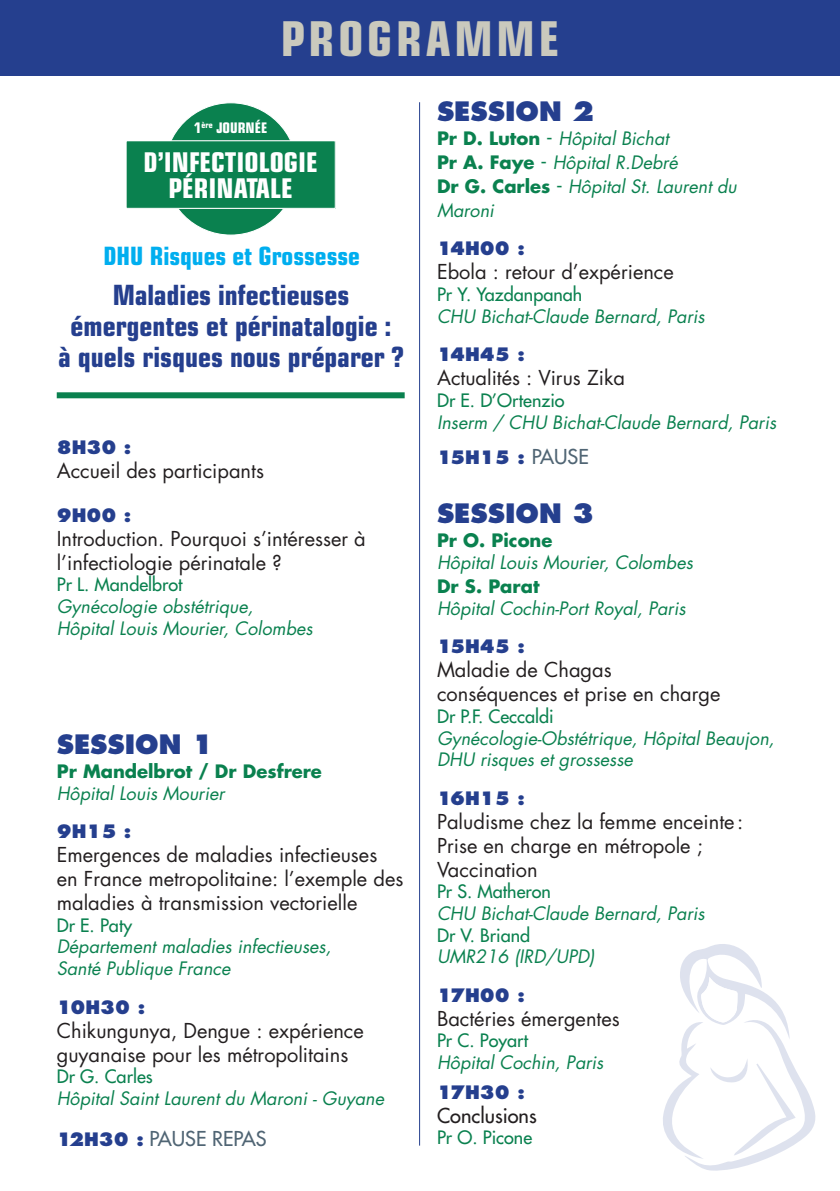
<style>
.page{position:relative;width:840px;height:1191px;background:#fff}
.page>*{position:absolute;margin:0;border:0;box-sizing:border-box;transform-origin:0 0}
.t1{font:700 condensed 48px "Eurostile";letter-spacing:.08em;color:#cac9bd}
.t2{font:700 condensed 28px/30.6px "Eurostile";color:#253f8e;text-align:center}
.t3{font:700 condensed 27.2px/26.2px "Eurostile";color:#fff;text-align:center}
.t4{font:800 26px "Futura";color:#253f8e}
.t5{font:700 condensed 25.2px "Eurostile";color:#00aeef}
.t6{font:20px/24px "Futura";color:#231f20}
.t7{font:20px "Futura";color:#506574}
.t8{font:20px "Futura";color:#231f20}
.t9{font:italic 18px/21.6px "Futura";color:#0a814f}
.t10{font:18px "Futura";color:#0a814f}
.t11{font:800 18px "Futura";color:#253f8e}
.t12{font:700 18px "Futura";color:#0a814f}
.t13{font:700 condensed 14.6px "Eurostile";color:#fff}
.s1{font-weight:800;font-size:18px;color:#253f8e}
.s2{font-weight:700;font-style:normal}
.s3{font-style:normal;font-size:20px}
.s4{font-weight:800;font-style:normal;color:#253f8e}
.s5{font-style:normal;font-size:20px;color:#506574}
</style>
<div class="page">
<div style="left:0;top:0;width:839px;height:75px;background:#253f8e"></div>
<hr style="left:419px;top:102px;width:1px;height:1043px;background:#253f8e">
<div style="left:57px;top:392px;width:347px;height:6px;background:#0a814f"></div>
<svg style="left:663px;top:944px;width:153px;height:226px"></svg>
<div style="left:164px;top:103px;width:133px;height:132px;background:#0a814f;border-radius:50%"></div>
<div style="left:126px;top:141px;width:209px;height:67px;background:#0a814f"></div>
<div style="left:125px;top:140px;width:210px;height:69px;border:1px solid #fff"></div>
<h1 class="t1" style="left:280px;top:10px;width:280px">PROGRAMME</h1>
<p class="t13" style="left:194px;top:119px;width:74px">1<sup>ère</sup> JOURNÉE</p>
<h3 class="t3" style="left:143px;top:149px;width:176px">D’INFECTIOLOGIE<br>PÉRINATALE</h3>
<h3 class="t5" style="left:103px;top:241px;width:258px">DHU Risques et Grossesse</h3>
<h2 class="t2" style="left:59px;top:280px;width:346px">Maladies infectieuses émergentes et périnatalogie :<br>à quels risques nous préparer ?</h2>
<p class="t11" style="left:57px;top:436px;width:76px">8H30 :</p>
<p class="t6" style="left:57px;top:459px;width:209px">Accueil des participants</p>
<p class="t11" style="left:57px;top:504px;width:76px">9H00 :</p>
<p class="t6" style="left:57px;top:526px;width:310px">Introduction. Pourquoi s’intéresser à l’infectiologie périnatale ?</p>
<p class="t10" style="left:57px;top:573px;width:127px">Pr L. Mandelbrot</p>
<p class="t9" style="left:57px;top:595px;width:257px">Gynécologie obstétrique,<br>Hôpital Louis Mourier, Colombes</p>
<h3 class="t4" style="left:57px;top:728px;width:159px">SESSION 1</h3>
<p class="t12" style="left:57px;top:758px;width:266px">Pr Mandelbrot / Dr Desfrere</p>
<p class="t9" style="left:57px;top:782px;width:169px">Hôpital Louis Mourier</p>
<p class="t11" style="left:57px;top:820px;width:76px">9H15 :</p>
<p class="t6" style="left:57px;top:842px;width:348px">Emergences de maladies infectieuses<br>en France metropolitaine: l’exemple des maladies à transmission vectorielle</p>
<p class="t10" style="left:57px;top:913px;width:77px">Dr E. Paty</p>
<p class="t9" style="left:57px;top:935px;width:276px">Département maladies infectieuses,<br>Santé Publique France</p>
<p class="t11" style="left:57px;top:995px;width:90px">10H30 :</p>
<p class="t6" style="left:57px;top:1018px;width:308px">Chikungunya, Dengue : expérience guyanaise pour les métropolitains</p>
<p class="t10" style="left:57px;top:1064px;width:97px">Dr G. Carles</p>
<p class="t9" style="left:57px;top:1087px;width:329px">Hôpital Saint Laurent du Maroni - Guyane</p>
<p class="t7" style="left:57px;top:1125px;width:211px"><span class="s1">12H30 :</span> PAUSE REPAS</p>
<h3 class="t4" style="left:437px;top:95px;width:159px">SESSION 2</h3>
<p class="t9" style="left:437px;top:126px;width:301px;line-height:24px"><span class="s2">Pr D. Luton</span> <span class="s3">-</span> Hôpital Bichat<br><span class="s2">Pr A. Faye</span> <span class="s3">-</span> Hôpital R.Debré<br><span class="s2">Dr G. Carles</span> <span class="s3">-</span> Hôpital St. Laurent du<br>Maroni</p>
<p class="t11" style="left:437px;top:238px;width:89px">14H00 :</p>
<p class="t6" style="left:437px;top:260px;width:238px">Ebola : retour d’expérience</p>
<p class="t10" style="left:437px;top:283px;width:147px">Pr Y. Yazdanpanah</p>
<p class="t9" style="left:437px;top:305px;width:269px">CHU Bichat-Claude Bernard, Paris</p>
<p class="t11" style="left:437px;top:343px;width:89px">14H45 :</p>
<p class="t6" style="left:437px;top:366px;width:189px">Actualités : Virus Zika</p>
<p class="t10" style="left:437px;top:388px;width:129px">Dr E. D’Ortenzio</p>
<p class="t9" style="left:437px;top:404px;width:340px;line-height:35.4px">Inserm / CHU Bichat-Claude Bernard, Paris<br><span class="s4">15H15 :</span> <span class="s5">PAUSE</span></p>
<h3 class="t4" style="left:437px;top:498px;width:159px">SESSION 3</h3>
<p class="t12" style="left:437px;top:528px;width:117px">Pr O. Picone</p>
<p class="t9" style="left:437px;top:551px;width:257px">Hôpital Louis Mourier, Colombes</p>
<p class="t12" style="left:437px;top:574px;width:104px">Dr S. Parat</p>
<p class="t9" style="left:437px;top:597px;width:250px">Hôpital Cochin-Port Royal, Paris</p>
<p class="t11" style="left:437px;top:635px;width:89px">15H45 :</p>
<p class="t6" style="left:437px;top:657px;width:285px">Maladie de Chagas conséquences et prise en charge</p>
<p class="t10" style="left:437px;top:704px;width:118px">Dr P.F. Ceccaldi</p>
<p class="t9" style="left:437px;top:727px;width:338px">Gynécologie-Obstétrique, Hôpital Beaujon,<br>DHU risques et grossesse</p>
<p class="t11" style="left:437px;top:787px;width:89px">16H15 :</p>
<p class="t6" style="left:437px;top:809px;width:307px">Paludisme chez la femme enceinte:<br>Prise en charge en métropole ;<br>Vaccination</p>
<p class="t10" style="left:437px;top:880px;width:115px">Pr S. Matheron</p>
<p class="t9" style="left:437px;top:902px;width:269px">CHU Bichat-Claude Bernard, Paris</p>
<p class="t10" style="left:437px;top:923px;width:95px">Dr V. Briand</p>
<p class="t9" style="left:437px;top:945px;width:159px">UMR216 (IRD/UPD)</p>
<p class="t11" style="left:437px;top:984px;width:89px">17H00 :</p>
<p class="t6" style="left:437px;top:1006px;width:184px">Bactéries émergentes</p>
<p class="t10" style="left:437px;top:1029px;width:93px">Pr C. Poyart</p>
<p class="t9" style="left:437px;top:1051px;width:168px">Hôpital Cochin, Paris</p>
<p class="t11" style="left:437px;top:1081px;width:89px">17H30 :</p>
<p class="t8" style="left:437px;top:1102px;width:101px">Conclusions</p>
<p class="t10" style="left:437px;top:1126px;width:97px">Pr O. Picone</p>
</div>
